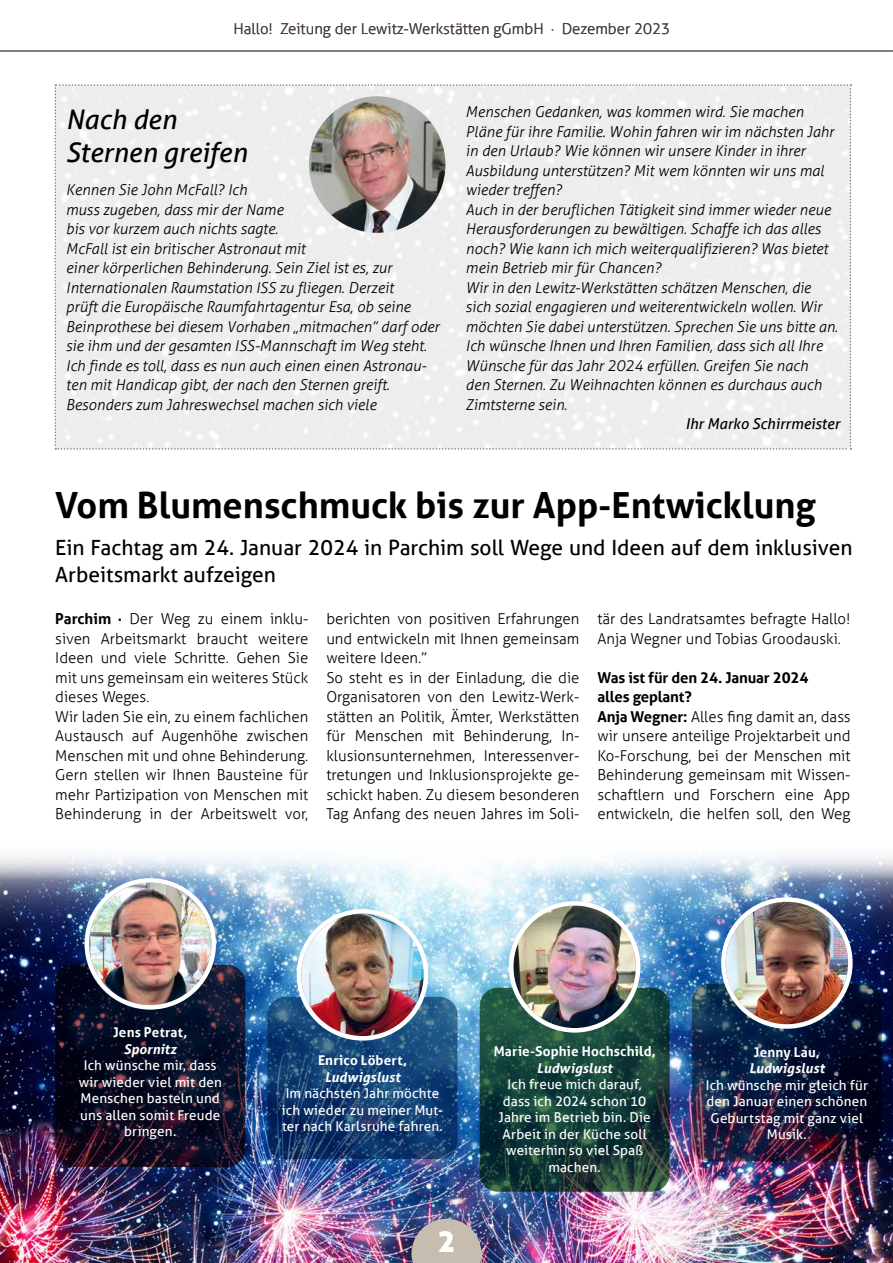
<style>
.page{position:relative;width:893px;height:1263px;background:#fff}
.page>*{position:absolute;margin:0;border:0;box-sizing:border-box;transform-origin:0 0}
.t1{font:700 36px "Aller";color:#000}
.t2{font:31.2px "Aller Display";color:#fff}
.t3{font:italic 27px/33px "Aller";color:#000}
.t4{font:21px/27px "Aller";color:#000}
.t5{font:italic 300 15px/19.5px "Aller";color:#000}
.t6{font:300 15px/19.5px "Aller";color:#000}
.t7{font:300 15px "Aller";color:#4b403d}
.t8{font:italic 15px "Aller";color:#000}
.t9{font:13.5px/16.5px "Aller";letter-spacing:.01em;color:#fff;text-align:center}
.t10{font:700 13.5px "Aller";letter-spacing:.015em;color:#fff}
.t11{font:italic 700 13.5px "Aller";letter-spacing:.01em;color:#fff}
.s1{font-weight:700}
</style>
<div class="page">
<div style="left:55px;top:84px;width:796px;height:366px;background:#ededed"></div>
<img style="left:309px;top:96px;width:136px;height:137px;border-radius:68px">
<img style="left:0;top:855px;width:893px;height:408px">
<svg style="left:55px;top:965px;width:190px;height:202px;background:#131128"></svg>
<svg style="left:480px;top:988px;width:190px;height:204px;background:#1c453d"></svg>
<img style="left:692px;top:984px;width:190px;height:177px;border-radius:18px">
<svg style="left:87px;top:880px;width:127px;height:127px"></svg>
<img style="left:89px;top:883px;width:122px;height:122px;border-radius:61px">
<div style="left:85px;top:878px;width:131px;height:131px;border:4px solid #fff;border-radius:50%"></div>
<svg style="left:511px;top:903px;width:127px;height:127px"></svg>
<img style="left:513px;top:905px;width:123px;height:123px;border-radius:61px">
<div style="left:509px;top:901px;width:131px;height:131px;border:4px solid #fff;border-radius:50%"></div>
<svg style="left:723px;top:899px;width:127px;height:127px"></svg>
<img style="left:726px;top:902px;width:122px;height:122px;border-radius:61px">
<div style="left:721px;top:897px;width:132px;height:132px;border:4px solid #fff;border-radius:50%"></div>
<svg style="left:267px;top:997px;width:190px;height:162px;background:#1a4677"></svg>
<svg style="left:299px;top:911px;width:127px;height:127px"></svg>
<img style="left:301px;top:913px;width:123px;height:123px;border-radius:61px">
<div style="left:297px;top:909px;width:131px;height:131px;border:4px solid #fff;border-radius:50%"></div>
<svg style="left:411px;top:1219px;width:70px;height:44px;background:#b0aba8"></svg>
<hr style="left:0;top:51px;width:893px;height:1px;background:#58585a">
<p class="t7" style="left:234px;top:20px;width:438px">Hallo! Zeitung der Lewitz-Werkstätten gGmbH · Dezember 2023</p>
<h3 class="t3" style="left:66px;top:103px;width:183px">Nach den<br>Sternen greifen</h3>
<p class="t5" style="left:66px;top:180px;width:375px">Kennen Sie John McFall? Ich<br>muss zugeben, dass mir der Name<br>bis vor kurzem auch nichts sagte.<br>McFall ist ein britischer Astronaut mit<br>einer körperlichen Behinderung. Sein Ziel ist es, zur Internationalen Raumstation ISS zu fliegen. Derzeit<br>prüft die Europäische Raumfahrtagentur Esa, ob seine Beinprothese bei diesem Vorhaben „mitmachen” darf oder sie ihm und der gesamten ISS-Mannschaft im Weg steht.<br>Ich finde es toll, dass es nun auch einen einen Astronau&shy;ten mit Handicap gibt, der nach den Sternen greift.<br>Besonders zum Jahreswechsel machen sich viele</p>
<p class="t5" style="left:466px;top:102px;width:374px">Menschen Gedanken, was kommen wird. Sie machen Pläne für ihre Familie. Wohin fahren wir im nächsten Jahr in den Urlaub? Wie können wir unsere Kinder in ihrer Ausbildung unterstützen? Mit wem könnten wir uns mal wieder treffen?<br>Auch in der beruflichen Tätigkeit sind immer wieder neue Herausforderungen zu bewältigen. Schaffe ich das alles noch? Wie kann ich mich weiterqualifizieren? Was bietet mein Betrieb mir für Chancen?<br>Wir in den Lewitz-Werkstätten schätzen Menschen, die sich sozial engagieren und weiterentwickeln wollen. Wir möchten Sie dabei unterstützen. Sprechen Sie uns bitte an.<br>Ich wünsche Ihnen und Ihren Familien, dass sich all Ihre Wünsche für das Jahr 2024 erfüllen. Greifen Sie nach<br>den Sternen. Zu Weihnachten können es durchaus auch Zimtsterne sein.</p>
<p class="t8" style="left:685px;top:415px;width:156px">Ihr Marko Schirrmeister</p>
<h1 class="t1" style="left:55px;top:483px;width:762px">Vom Blumenschmuck bis zur App-Entwicklung</h1>
<h3 class="t4" style="left:55px;top:534px;width:799px">Ein Fachtag am 24. Januar 2024 in Parchim soll Wege und Ideen auf dem inklusiven<br>Arbeitsmarkt aufzeigen</h3>
<p class="t6" style="left:55px;top:609px;width:255px"><span class="s1">Parchim ·</span> Der Weg zu einem inklu&shy;siven Arbeitsmarkt braucht weitere Ideen und viele Schritte. Gehen Sie mit uns gemeinsam ein weiteres Stück dieses Weges.<br>Wir laden Sie ein, zu einem fachlichen Austausch auf Augenhöhe zwischen Menschen mit und ohne Behinderung.<br>Gern stellen wir Ihnen Bausteine für mehr Partizipation von Menschen mit Behinderung in der Arbeitswelt vor,</p>
<p class="t6" style="left:326px;top:609px;width:255px">berichten von positiven Erfahrungen und entwickeln mit Ihnen gemeinsam weitere Ideen.”<br>So steht es in der Einladung, die die Organisatoren von den Lewitz-Werk&shy;stätten an Politik, Ämter, Werkstätten für Menschen mit Behinderung, In&shy;klusionsunternehmen, Interessenver&shy;tretungen und Inklusionsprojekte ge&shy;schickt haben. Zu diesem besonderen Tag Anfang des neuen Jahres im Soli-</p>
<p class="t6" style="left:597px;top:609px;width:255px">tär des Landratsamtes befragte Hallo!<br>Anja Wegner und Tobias Groodauski.</p>
<p class="t6" style="left:597px;top:667px;width:255px"><span class="s1">Was ist für den 24. Januar 2024<br>alles geplant?<br>Anja Wegner:</span> Alles fing damit an, dass wir unsere anteilige Projektarbeit und Ko-Forschung, bei der Menschen mit Behinderung gemeinsam mit Wissen&shy;schaftlern und Forschern eine App entwickeln, die helfen soll, den Weg</p>
<p class="t10" style="left:113px;top:1024px;width:76px">Jens Petrat,</p>
<p class="t11" style="left:124px;top:1041px;width:54px">Spornitz</p>
<p class="t9" style="left:79px;top:1057px;width:145px">Ich wünsche mir, dass wir wieder viel mit den<br>Menschen basteln und uns allen somit Freude bringen.</p>
<p class="t10" style="left:318px;top:1052px;width:90px">Enrico Löbert,</p>
<p class="t11" style="left:325px;top:1068px;width:77px">Ludwigslust</p>
<p class="t9" style="left:282px;top:1085px;width:163px;text-align:left">Im nächsten Jahr möchte ich wieder zu meiner Mut&shy;ter nach Karlsruhe fahren.</p>
<h2 class="t2" style="left:439px;top:1220px;width:18px">2</h2>
<p class="t10" style="left:494px;top:1043px;width:163px">Marie-Sophie Hochschild,</p>
<p class="t11" style="left:537px;top:1059px;width:77px">Ludwigslust</p>
<p class="t9" style="left:499px;top:1076px;width:154px">Ich freue mich darauf, dass ich 2024 schon 10<br>Jahre im Betrieb bin. Die<br>Arbeit in der Küche soll weiterhin so viel Spaß machen.</p>
<p class="t10" style="left:754px;top:1043px;width:68px">Jenny Lau,</p>
<p class="t11" style="left:749px;top:1060px;width:77px">Ludwigslust</p>
<p class="t9" style="left:706px;top:1076px;width:164px">Ich wünsche mir gleich für den Januar einen schönen<br>Geburtstag mit ganz viel<br>Musik.</p>
</div>
